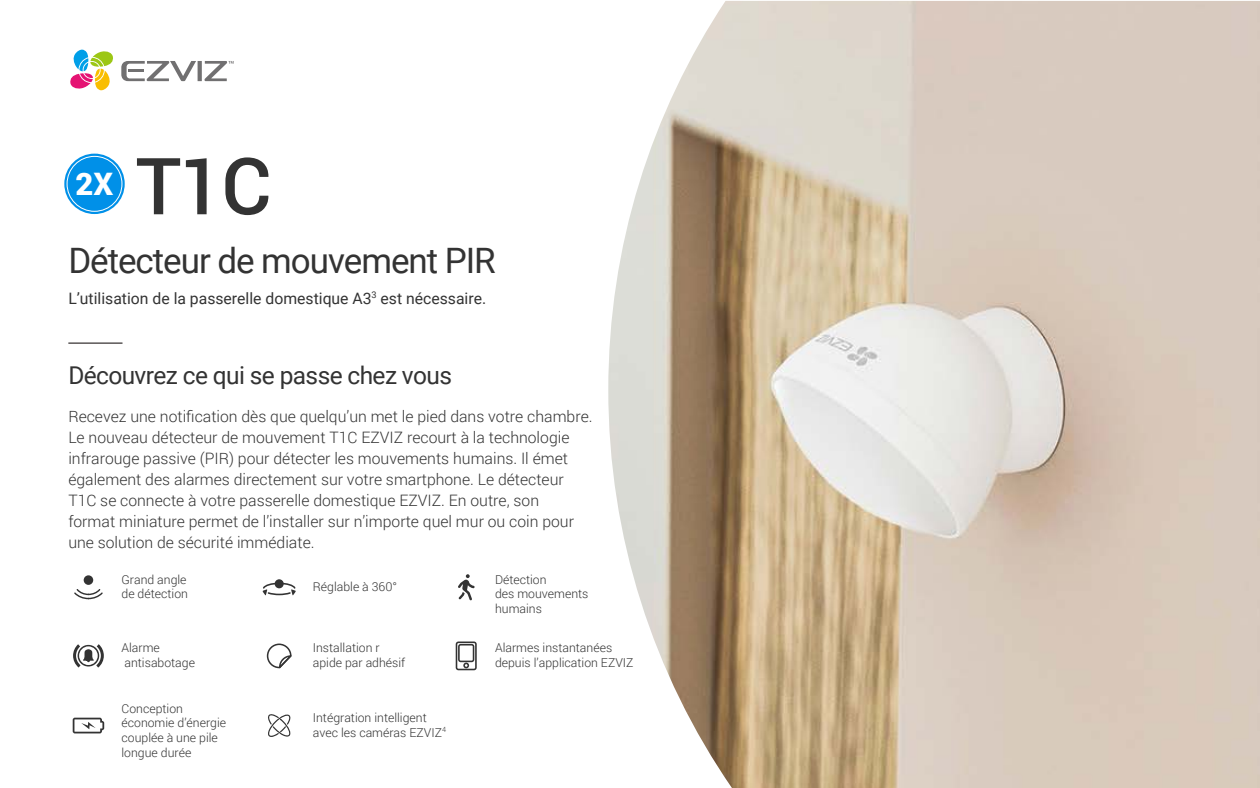
<style>
.page{position:relative;width:1260px;height:788px;background:#fff}
.page>*{position:absolute;margin:0;border:0;box-sizing:border-box;transform-origin:0 0}
.t1{font:500 78.75px "Roboto";color:#333}
.t2{font:35px "Roboto";letter-spacing:-.03em;color:#333}
.t3{font:900 30.97px "Roboto";color:#fff}
.t4{font:24.5px "Roboto";letter-spacing:-.025em;color:#333}
.t5{font:300 15.75px/21px "Roboto";color:#333}
.t6{font:15.75px "Roboto";color:#333}
.t7{font:300 12.25px/14.7px "Roboto";color:#333}
</style>
<div class="page">
<img style="left:608px;top:1px;width:652px;height:512px">
<svg style="left:70px;top:50px;width:43px;height:40px"></svg>
<svg style="left:121px;top:61px;width:113px;height:20px"></svg>
<div style="left:64px;top:154px;width:61px;height:60px;background:#0090e8;border-radius:50%"></div>
<div style="left:67px;top:156px;width:55px;height:56px;border:1px solid #fff;border-radius:50%"></div>
<img style="left:72px;top:513px;width:1188px;height:275px">
<hr style="left:68px;top:342px;width:55px;height:1px;background:#070001">
<h1 class="t1" style="left:136px;top:131px;width:137px">T1C</h1>
<h2 class="t2" style="left:68px;top:235px;width:429px">Détecteur de mouvement PIR</h2>
<h3 class="t3" style="left:76px;top:162px;width:39px">2X</h3>
<p class="t6" style="left:68px;top:287px;width:419px">L’utilisation de la passerelle domestique A3<sup>3</sup> est nécessaire.</p>
<h3 class="t4" style="left:68px;top:358px;width:385px">Découvrez ce qui se passe chez vous</h3>
<p class="t5" style="left:68px;top:405px;width:526px">Recevez une notification dès que quelqu’un met le pied dans votre chambre.<br>Le nouveau détecteur de mouvement T1C EZVIZ recourt à la technologie infrarouge passive (PIR) pour détecter les mouvements humains. Il émet également des alarmes directement sur votre smartphone. Le détecteur T1C se connecte à votre passerelle domestique EZVIZ. En outre, son<br>format miniature permet de l’installer sur n’importe quel mur ou coin pour une solution de sécurité immédiate.</p>
<p class="t7" style="left:495px;top:571px;width:95px">Détection<br>des mouvements humains</p>
<p class="t7" style="left:495px;top:640px;width:140px">Alarmes instantanées depuis l’application EZVIZ</p>
<p class="t7" style="left:122px;top:571px;width:68px">Grand angle de détection</p>
<p class="t7" style="left:313px;top:578px;width:86px">Réglable à 360°</p>
<p class="t7" style="left:122px;top:640px;width:75px">Alarme antisabotage</p>
<p class="t7" style="left:122px;top:700px;width:106px">Conception économie d’énergie couplée à une pile longue durée</p>
<p class="t7" style="left:313px;top:640px;width:94px">Installation r apide par adhésif</p>
<p class="t7" style="left:313px;top:709px;width:135px">Intégration intelligent avec les caméras EZVIZ<sup>4</sup></p>
</div>
